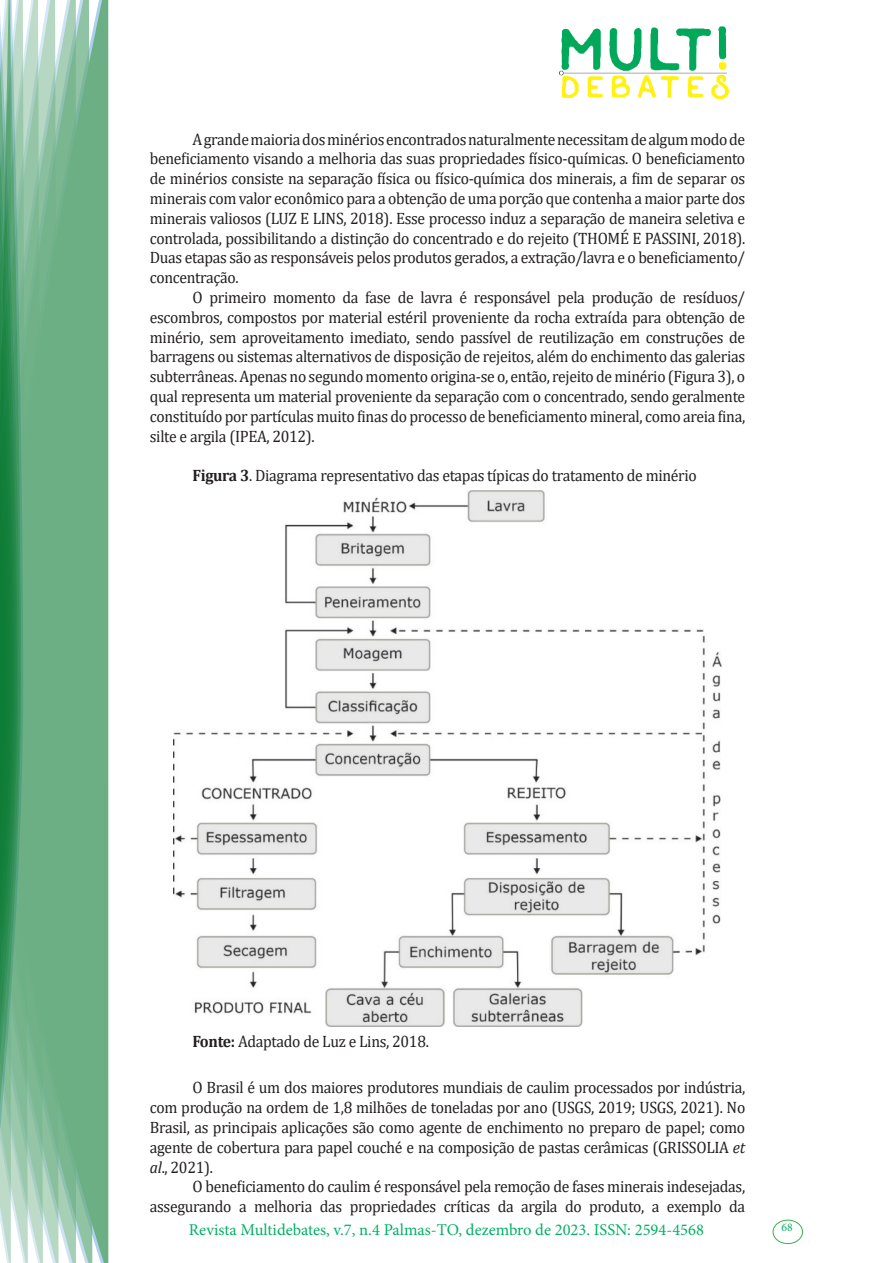
<style>
.page{position:relative;width:893px;height:1263px;background:#fff}
.page>*{position:absolute;margin:0;border:0;box-sizing:border-box;transform-origin:0 0}
.texto{font:16.5px/19.8px "Cambria";letter-spacing:-.02em;color:#231f20;text-align:justify;scale:.95 1}
.t1{font:16.5px "Minion Pro";color:#00b064}
.t2{font:11.7px "Minion Pro";color:#00b064}
.s1{font-weight:700}
.s2{font-style:italic}
</style>
<div class="page">
<img style="left:559px;top:26px;width:169px;height:72px">
<div style="left:95px;top:0;width:14px;height:1263px;background:#6caf84"></div>
<svg style="left:79px;top:0;width:16px;height:1263px;background:#71b289"></svg>
<svg style="left:62px;top:0;width:17px;height:1263px;background:#75b48c"></svg>
<svg style="left:45px;top:0;width:17px;height:1263px;background:#7cb792"></svg>
<svg style="left:30px;top:0;width:15px;height:1263px;background:#80ba96"></svg>
<svg style="left:0;top:0;width:30px;height:1263px;background:#61a97f"></svg>
<div style="left:772px;top:1219px;width:31px;height:25px;border:1px solid #40ae49;border-radius:50%"></div>
<img style="left:174px;top:490px;width:547px;height:537px">
<p class="texto" style="left:150px;top:129px;width:628px;text-indent:43px">A grande maioria dos minérios encontrados naturalmente necessitam de algum modo de beneficiamento visando a melhoria das suas propriedades físico-químicas. O beneficiamento de minérios consiste na separação física ou físico-química dos minerais, a fim de separar os minerais com valor econômico para a obtenção de uma porção que contenha a maior parte dos minerais valiosos (LUZ E LINS, 2018). Esse processo induz a separação de maneira seletiva e controlada, possibilitando a distinção do concentrado e do rejeito (THOMÉ E PASSINI, 2018).<br>Duas etapas são as responsáveis pelos produtos gerados, a extração/lavra e o beneficiamento/ concentração.</p>
<p class="texto" style="left:150px;top:287px;width:628px;text-indent:43px">O primeiro momento da fase de lavra é responsável pela produção de resíduos/ escombros, compostos por material estéril proveniente da rocha extraída para obtenção de minério, sem aproveitamento imediato, sendo passível de reutilização em construções de barragens ou sistemas alternativos de disposição de rejeitos, além do enchimento das galerias subterrâneas. Apenas no segundo momento origina-se o, então, rejeito de minério (Figura 3), o qual representa um material proveniente da separação com o concentrado, sendo geralmente constituído por partículas muito finas do processo de beneficiamento mineral, como areia fina, silte e argila (IPEA, 2012).</p>
<p class="texto" style="left:192px;top:466px;width:532px"><span class="s1">Figura 3</span>. Diagrama representativo das etapas típicas do tratamento de minério</p>
<p class="texto" style="left:192px;top:1031px;width:250px"><span class="s1">Fonte:</span> Adaptado de Luz e Lins, 2018.</p>
<p class="texto" style="left:150px;top:1078px;width:628px;text-indent:43px">O Brasil é um dos maiores produtores mundiais de caulim processados por indústria, com produção na ordem de 1,8 milhões de toneladas por ano (USGS, 2019; USGS, 2021). No Brasil, as principais aplicações são como agente de enchimento no preparo de papel; como agente de cobertura para papel couché e na composição de pastas cerâmicas (GRISSOLIA <span class="s2">et al</span>., 2021).</p>
<p class="texto" style="left:150px;top:1177px;width:628px;text-align:right">O beneficiamento do caulim é responsável pela remoção de fases minerais indesejadas, assegurando a melhoria das propriedades críticas da argila do produto, a exemplo da</p>
<p class="t1" style="left:189px;top:1218px;width:517px">Revista Multidebates, v.7, n.4 Palmas-TO, dezembro de 2023. ISSN: 2594-4568</p>
<p class="t2" style="left:781px;top:1219px;width:13px">68</p>
</div>
